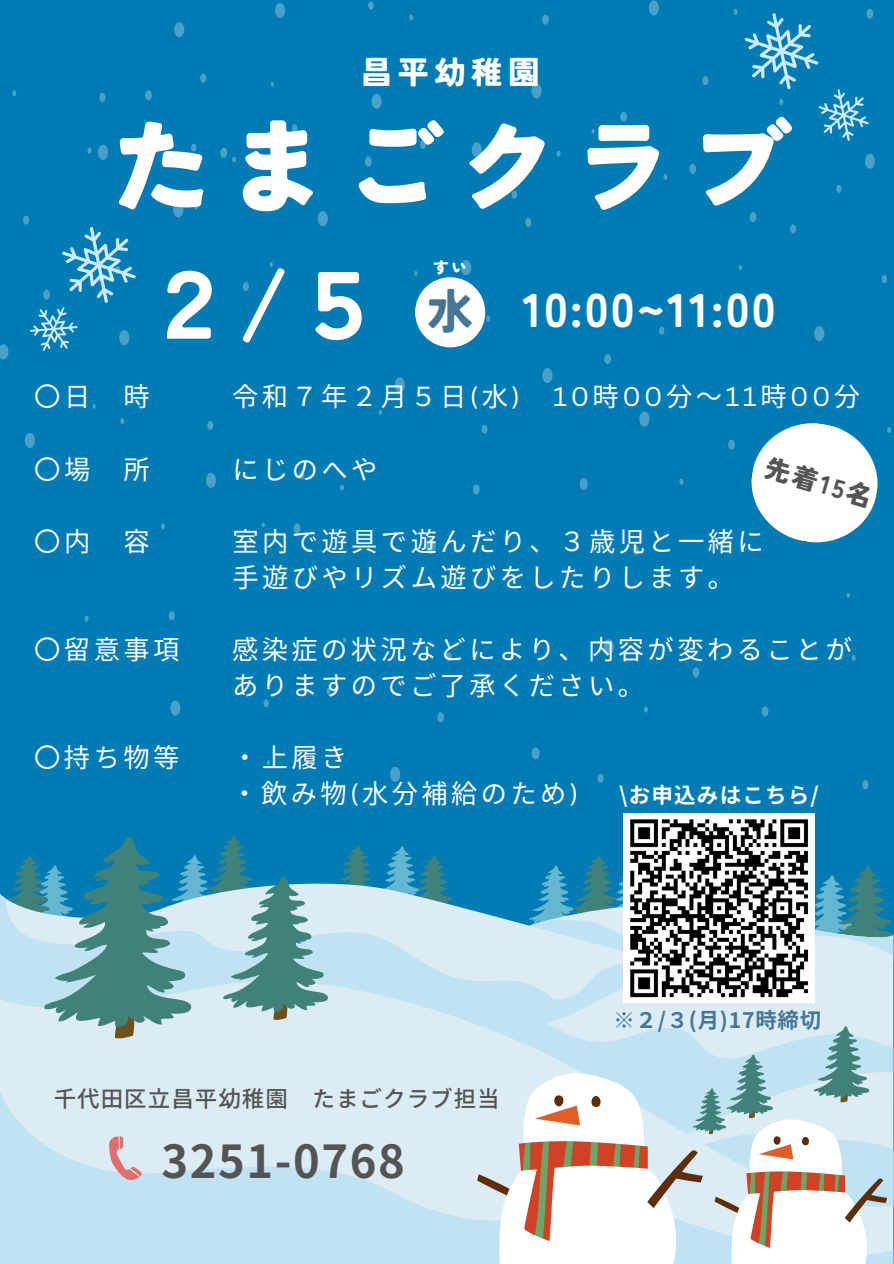
<style>
.page{position:relative;width:894px;height:1264px;background:#fff}
.page>*{position:absolute;margin:0;border:0;box-sizing:border-box;transform-origin:0 0}
.t1{font:900 110.25px "Tsunagi Gothic";letter-spacing:.045em;color:#fff}
.t2{font:900 94.95px "Tsunagi Gothic";color:#fff}
.t3{font:900 47.55px "Tsunagi Gothic";color:#467693}
.t4{font:900 47.25px "Tsunagi Gothic";letter-spacing:.05em;color:#fff}
.t5{font:700 45.3px "Noto Sans JP";letter-spacing:.035em;color:#545454}
.t6{font:900 31.5px "Tsunagi Gothic";letter-spacing:.165em;color:#fff}
.t7{font:26.25px "Noto Sans CJ Ksc";letter-spacing:.13em;color:#fff}
.t8{font:26.25px "Canva Sans";letter-spacing:.13em;color:#fff}
.t9{font:900 25.8px "Tsunagi Gothic";color:#545454}
.t10{font:500 22.5px "Noto Sans JP";letter-spacing:.045em;color:#545454}
.t11{font:700 21.6px "Noto Sans JP";letter-spacing:.055em;color:#fff}
.t12{font:700 21.3px "Noto Sans JP";letter-spacing:.035em;color:#467693}
.t13{font:900 17.25px "Tsunagi Gothic";color:#fff}
.s1{font-family:"Canva Sans"}
.s2{font-family:"Noto Sans CJ Ksc"}
</style>
<div class="page">
<div style="left:0;top:0;width:893px;height:1263px;background:#007bb4"></div>
<svg style="left:761px;top:706px;width:7px;height:10px"></svg>
<svg style="left:644px;top:706px;width:3px;height:6px"></svg>
<svg style="left:597px;top:773px;width:6px;height:10px"></svg>
<svg style="left:170px;top:700px;width:10px;height:15px"></svg>
<svg style="left:267px;top:760px;width:3px;height:5px"></svg>
<svg style="left:85px;top:615px;width:4px;height:6px"></svg>
<svg style="left:851px;top:654px;width:4px;height:6px"></svg>
<svg style="left:862px;top:780px;width:6px;height:9px"></svg>
<svg style="left:531px;top:747px;width:8px;height:12px"></svg>
<svg style="left:437px;top:712px;width:7px;height:10px"></svg>
<div style="left:390px;top:767px;width:10px;height:15px;background:#49a0c9;border-radius:50%"></div>
<svg style="left:326px;top:688px;width:4px;height:6px"></svg>
<div style="left:294px;top:523px;width:6px;height:10px;background:#49a0c9;border-radius:50%"></div>
<svg style="left:692px;top:667px;width:7px;height:10px"></svg>
<svg style="left:603px;top:639px;width:10px;height:15px"></svg>
<svg style="left:446px;top:652px;width:6px;height:9px"></svg>
<svg style="left:343px;top:637px;width:3px;height:5px"></svg>
<div style="left:263px;top:699px;width:6px;height:8px;background:#49a0c9;border-radius:50%"></div>
<svg style="left:161px;top:523px;width:4px;height:6px"></svg>
<div style="left:169px;top:611px;width:6px;height:9px;background:#49a0c9;border-radius:50%"></div>
<svg style="left:689px;top:164px;width:7px;height:10px"></svg>
<svg style="left:738px;top:265px;width:3px;height:5px"></svg>
<svg style="left:659px;top:327px;width:5px;height:8px"></svg>
<svg style="left:556px;top:151px;width:4px;height:6px"></svg>
<svg style="left:525px;top:218px;width:6px;height:9px"></svg>
<div style="left:145px;top:90px;width:7px;height:10px;background:#49a0c9;border-radius:50%"></div>
<div style="left:98px;top:145px;width:10px;height:15px;background:#49a0c9;border-radius:50%"></div>
<svg style="left:194px;top:204px;width:4px;height:5px"></svg>
<svg style="left:12px;top:90px;width:4px;height:6px"></svg>
<svg style="left:864px;top:154px;width:10px;height:15px"></svg>
<div style="left:814px;top:326px;width:10px;height:15px;background:#49a0c9;border-radius:50%"></div>
<svg style="left:881px;top:275px;width:5px;height:8px"></svg>
<svg style="left:790px;top:224px;width:5px;height:9px"></svg>
<svg style="left:471px;top:142px;width:10px;height:15px"></svg>
<svg style="left:0;top:344px;width:8px;height:15px"></svg>
<svg style="left:92px;top:404px;width:4px;height:5px"></svg>
<div style="left:604px;top:354px;width:7px;height:10px;background:#49a0c9;border-radius:50%"></div>
<svg style="left:394px;top:377px;width:11px;height:15px"></svg>
<svg style="left:486px;top:316px;width:4px;height:6px"></svg>
<svg style="left:365px;top:156px;width:6px;height:11px"></svg>
<svg style="left:317px;top:211px;width:11px;height:15px"></svg>
<svg style="left:414px;top:271px;width:3px;height:5px"></svg>
<svg style="left:334px;top:332px;width:6px;height:8px"></svg>
<svg style="left:243px;top:282px;width:6px;height:9px"></svg>
<div style="left:620px;top:112px;width:6px;height:10px;background:#49a0c9;border-radius:50%"></div>
<div style="left:174px;top:22px;width:10px;height:15px;background:#49a0c9;border-radius:50%"></div>
<svg style="left:531px;top:83px;width:10px;height:16px"></svg>
<svg style="left:371px;top:94px;width:10px;height:15px"></svg>
<svg style="left:270px;top:82px;width:4px;height:5px"></svg>
<svg style="left:191px;top:143px;width:5px;height:9px"></svg>
<svg style="left:99px;top:93px;width:6px;height:9px"></svg>
<svg style="left:846px;top:593px;width:3px;height:5px"></svg>
<svg style="left:679px;top:478px;width:4px;height:7px"></svg>
<svg style="left:633px;top:546px;width:6px;height:9px"></svg>
<svg style="left:206px;top:472px;width:10px;height:16px"></svg>
<div style="left:25px;top:433px;width:10px;height:15px;background:#49a0c9;border-radius:50%"></div>
<svg style="left:261px;top:522px;width:4px;height:5px"></svg>
<svg style="left:120px;top:418px;width:4px;height:6px"></svg>
<svg style="left:579px;top:478px;width:8px;height:12px"></svg>
<svg style="left:473px;top:484px;width:6px;height:10px"></svg>
<svg style="left:425px;top:539px;width:10px;height:15px"></svg>
<svg style="left:340px;top:484px;width:4px;height:6px"></svg>
<div style="left:329px;top:295px;width:7px;height:10px;background:#49a0c9;border-radius:50%"></div>
<svg style="left:728px;top:439px;width:6px;height:10px"></svg>
<svg style="left:639px;top:411px;width:10px;height:15px"></svg>
<svg style="left:481px;top:425px;width:6px;height:8px"></svg>
<svg style="left:378px;top:410px;width:4px;height:5px"></svg>
<div style="left:299px;top:471px;width:5px;height:8px;background:#49a0c9;border-radius:50%"></div>
<svg style="left:196px;top:295px;width:4px;height:6px"></svg>
<div style="left:207px;top:421px;width:6px;height:9px;background:#49a0c9;border-radius:50%"></div>
<svg style="left:836px;top:185px;width:5px;height:8px"></svg>
<svg style="left:733px;top:9px;width:4px;height:6px"></svg>
<svg style="left:702px;top:76px;width:6px;height:9px"></svg>
<div style="left:275px;top:3px;width:10px;height:15px;background:#49a0c9;border-radius:50%"></div>
<svg style="left:371px;top:62px;width:4px;height:6px"></svg>
<div style="left:292px;top:124px;width:5px;height:8px;background:#49a0c9;border-radius:50%"></div>
<svg style="left:200px;top:74px;width:6px;height:9px"></svg>
<svg style="left:648px;top:0;width:10px;height:16px"></svg>
<svg style="left:220px;top:148px;width:16px;height:14px"></svg>
<svg style="left:173px;top:202px;width:10px;height:15px"></svg>
<svg style="left:269px;top:262px;width:4px;height:5px"></svg>
<svg style="left:87px;top:148px;width:4px;height:6px"></svg>
<svg style="left:749px;top:212px;width:7px;height:10px"></svg>
<svg style="left:542px;top:368px;width:10px;height:15px"></svg>
<svg style="left:663px;top:174px;width:4px;height:6px"></svg>
<div style="left:542px;top:15px;width:6px;height:10px;background:#49a0c9;border-radius:50%"></div>
<div style="left:461px;top:260px;width:10px;height:15px;background:#49a0c9;border-radius:50%"></div>
<svg style="left:591px;top:129px;width:3px;height:5px"></svg>
<svg style="left:511px;top:190px;width:6px;height:9px"></svg>
<svg style="left:409px;top:15px;width:4px;height:6px"></svg>
<svg style="left:420px;top:140px;width:6px;height:9px"></svg>
<svg style="left:368px;top:2px;width:5px;height:8px"></svg>
<div style="left:415px;top:277px;width:70px;height:70px;background:#fff;border-radius:50%"></div>
<svg style="left:0;top:895px;width:893px;height:368px;background:#c7e4f2"></svg>
<svg style="left:41px;top:834px;width:828px;height:297px;fill:#d5e9f4"></svg>
<svg style="left:23px;top:215px;width:113px;height:136px"></svg>
<svg style="left:477px;top:1073px;width:225px;height:190px;background:#e1dedc"></svg>
<svg style="left:109px;top:1135px;width:32px;height:45px"></svg>
<img style="left:623px;top:813px;width:190px;height:189px">
<svg style="left:744px;top:9px;width:129px;height:132px"></svg>
<svg style="left:751px;top:423px;width:139px;height:120px"></svg>
<svg style="left:714px;top:1119px;width:172px;height:144px;background:#dfdddb"></svg>
<p class="t6" style="left:360px;top:56px;width:180px">昌平幼稚園</p>
<p class="t1" style="left:106px;top:111px;width:688px">たまごクラブ</p>
<h5 class="t2" style="left:142px;top:255px;width:245px">２/５</h5>
<p class="t13" style="left:432px;top:259px;width:37px">すい</p>
<h1 class="t3" style="left:426px;top:287px;width:49px">水</h1>
<p class="t4" style="left:522px;top:285px;width:254px">10:00~11:00</p>
<h2 class="t7" style="left:34px;top:376px;width:48px">〇日</h2>
<h2 class="t7" style="left:123px;top:376px;width:28px">時</h2>
<h2 class="t7" style="left:232px;top:376px;width:289px">令和７年２月５日<span class="s1">(</span>水<span class="s1">)</span></h2>
<h2 class="t8" style="left:553px;top:378px;width:307px">10<span class="s2">時</span>00<span class="s2">分～</span>11<span class="s2">時</span>00<span class="s2">分</span></h2>
<p class="t7" style="left:34px;top:448px;width:57px">〇場</p>
<p class="t7" style="left:123px;top:448px;width:26px">所</p>
<p class="t7" style="left:232px;top:448px;width:147px">にじのへや</p>
<p class="t9" style="left:769px;top:454px;width:112px;rotate:16deg">先着15名</p>
<p class="t7" style="left:34px;top:520px;width:57px">〇内</p>
<p class="t7" style="left:123px;top:520px;width:26px">容</p>
<p class="t7" style="left:232px;top:520px;width:533px">室内で遊具で遊んだり、３歳児と一緒に</p>
<h4 class="t7" style="left:232px;top:556px;width:503px">手遊びやリズム遊びをしたりします。</h4>
<p class="t7" style="left:34px;top:628px;width:146px">〇留意事項</p>
<p class="t7" style="left:232px;top:628px;width:621px">感染症の状況などにより、内容が変わることが</p>
<p class="t7" style="left:232px;top:664px;width:413px">ありますのでご了承ください。</p>
<p class="t7" style="left:34px;top:736px;width:146px">〇持ち物等</p>
<p class="t7" style="left:232px;top:736px;width:117px">・上履き</p>
<p class="t7" style="left:231px;top:772px;width:348px">・飲み物<span class="s1">(</span>水分補給のため<span class="s1">)</span></p>
<p class="t11" style="left:619px;top:778px;width:201px">\お申込みはこちら/</p>
<p class="t10" style="left:54px;top:1081px;width:447px">千代田区立昌平幼稚園 たまごクラブ担当</p>
<p class="t5" style="left:161px;top:1125px;width:245px">3251-0768</p>
<p class="t12" style="left:613px;top:1003px;width:209px">※２/３(月 )17時締切</p>
</div>
